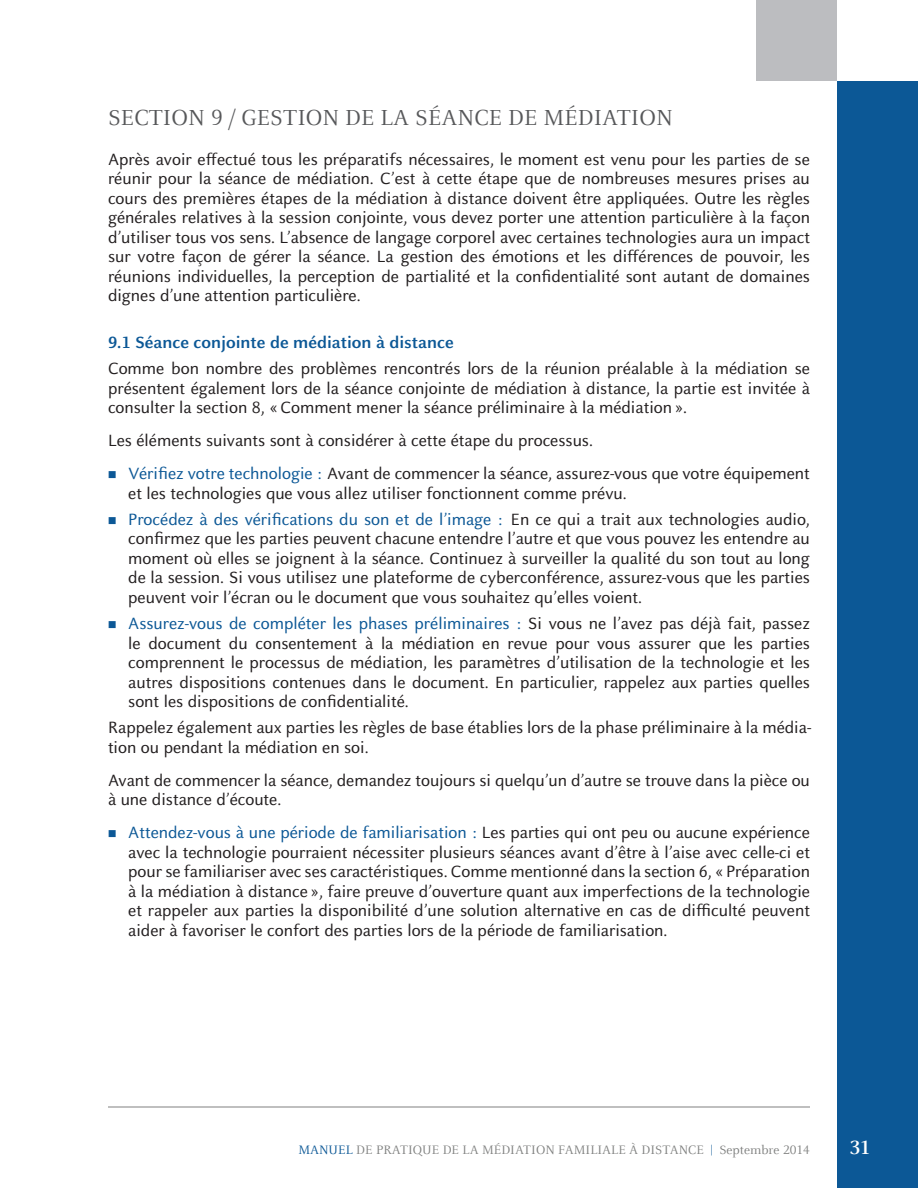
<style>
.page{position:relative;width:918px;height:1188px;background:#fff}
.page>*{position:absolute;margin:0;border:0;box-sizing:border-box;transform-origin:0 0}
.t1{font:24px "Barreau";color:#57585a}
.t2{font:700 21px "Barreau";color:#fff}
.t3{font:18px/19.5px "Barreau Sans";color:#231f20;text-align:justify}
.t4{font:700 18px "Barreau Sans";color:#0c5896}
.t5{font:13.5px "Barreau";color:#808180}
.s1{color:#0c5896}
</style>
<div class="page">
<div style="left:837px;top:81px;width:81px;height:1107px;background:#0c5896"></div>
<div style="left:756px;top:0;width:81px;height:81px;background:#bcbdc0"></div>
<hr style="left:108px;top:1107px;width:702px;height:1px;background:#808180">
<h1 class="t1" style="left:108px;top:105px;width:566px">SECTION 9 / GESTION DE LA SÉANCE DE MÉDIATION</h1>
<p class="t3" style="left:108px;top:150px;width:704px">Après avoir effectué tous les préparatifs nécessaires, le moment est venu pour les parties de se réunir pour la séance de médiation. C’est à cette étape que de nombreuses mesures prises au cours des premières étapes de la médiation à distance doivent être appliquées. Outre les règles générales relatives à la session conjointe, vous devez porter une attention particulière à la façon d’utiliser tous vos sens. L’absence de langage corporel avec certaines technologies aura un impact sur votre façon de gérer la séance. La gestion des émotions et les différences de pouvoir, les réunions individuelles, la perception de partialité et la confidentialité sont autant de domaines dignes d’une attention particulière.</p>
<p class="t4" style="left:108px;top:332px;width:347px">9.1 Séance conjointe de médiation à distance</p>
<p class="t3" style="left:108px;top:359px;width:704px">Comme bon nombre des problèmes rencontrés lors de la réunion préalable à la médiation se présentent également lors de la séance conjointe de médiation à distance, la partie est invitée à consulter la section 8, «Comment mener la séance préliminaire à la médiation».</p>
<p class="t3" style="left:128px;top:424px;width:683px;line-height:33px;text-indent:-20px">Les éléments suivants sont à considérer à cette étape du processus.<br><span class="s1">Vérifiez votre technologie :</span> Avant de commencer la séance, assurez-vous que votre équipement</p>
<p class="t3" style="left:128px;top:480px;width:683px;line-height:26.2px">et les technologies que vous allez utiliser fonctionnent comme prévu.<br><span class="s1">Procédez à des vérifications du son et de l’image :</span> En ce qui a trait aux technologies audio,</p>
<p class="t3" style="left:128px;top:529px;width:683px">confirmez que les parties peuvent chacune entendre l’autre et que vous pouvez les entendre au moment où elles se joignent à la séance. Continuez à surveiller la qualité du son tout au long de la session. Si vous utilisez une plateforme de cyberconférence, assurez-vous que les parties peuvent voir l’écran ou le document que vous souhaitez qu’elles voient.</p>
<p class="t3" style="left:128px;top:614px;width:683px"><span class="s1">Assurez-vous de compléter les phases préliminaires :</span> Si vous ne l’avez pas déjà fait, passez le document du consentement à la médiation en revue pour vous assurer que les parties comprennent le processus de médiation, les paramètres d’utilisation de la technologie et les autres dispositions contenues dans le document. En particulier, rappelez aux parties quelles sont les dispositions de confidentialité.</p>
<p class="t3" style="left:108px;top:718px;width:705px">Rappelez également aux parties les règles de base établies lors de la phase préliminaire à la média&shy;tion ou pendant la médiation en soi.</p>
<p class="t3" style="left:108px;top:771px;width:703px">Avant de commencer la séance, demandez toujours si quelqu’un d’autre se trouve dans la pièce ou à une distance d’écoute.</p>
<p class="t3" style="left:128px;top:823px;width:683px"><span class="s1">Attendez-vous à une période de familiarisation :</span> Les parties qui ont peu ou aucune expérience avec la technologie pourraient nécessiter plusieurs séances avant d’être à l’aise avec celle-ci et pour se familiariser avec ses caractéristiques. Comme mentionné dans la section 6, «Préparation à la médiation à distance », faire preuve d’ouverture quant aux imperfections de la technologie et rappeler aux parties la disponibilité d’une solution alternative en cas de difficulté peuvent aider à favoriser le confort des parties lors de la période de familiarisation.</p>
<p class="t5" style="left:298px;top:1143px;width:513px"><span class="s1">MANUEL</span> DE PRATIQUE DE LA MÉDIATION FAMILIALE À DISTANCE <span class="s1">|</span> Septembre 2014</p>
<p class="t2" style="left:850px;top:1136px;width:22px">31</p>
</div>
